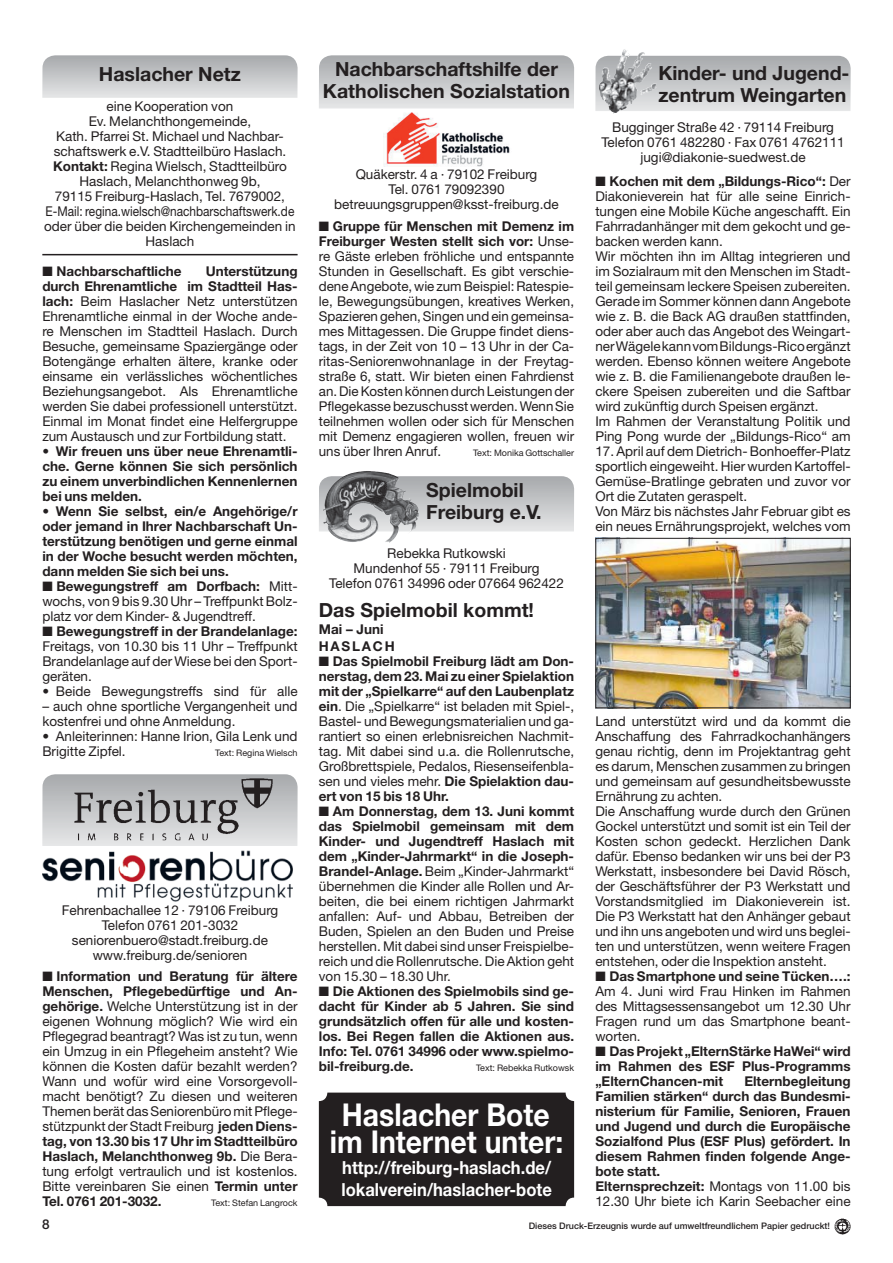
<style>
.page{position:relative;width:893px;height:1263px;background:#fff}
.page>*{position:absolute;margin:0;border:0;box-sizing:border-box;transform-origin:0 0}
.t1{font:700 31.5px/27px "Helvetica Neue";color:#fff;text-align:center;scale:.9 1}
.t2{font:700 19.5px/22.5px "Helvetica Neue";color:#231f20}
.t3{font:700 18px/21.6px "Helvetica Neue";color:#fff;scale:.92 1}
.t4{font:13.5px/15px "Helvetica Neue";color:#231f20;text-align:justify}
.t5{font:700 13.5px/15px "Helvetica Neue";color:#231f20;text-align:justify}
.t6{font:700 13.5px/17.1px "Helvetica Neue";letter-spacing:.13em;color:#231f20}
.t7{font:500 13.5px "Helvetica Neue";color:#231f20}
.t8{font:9px "Helvetica Neue";color:#231f20}
.t9{font:500 9px "Helvetica Neue";color:#231f20}
.s1{font-weight:700}
.s2{font-weight:400}
</style>
<div class="page">
<img style="left:834px;top:1218px;width:17px;height:17px">
<div style="left:319px;top:1093px;width:255px;height:113px;background:#231f20;border-radius:9px"></div>
<svg style="left:42px;top:55px;width:255px;height:43px;background:#c7c8ca"></svg>
<hr style="left:42px;top:254px;width:255px;height:1px;background:#231f20">
<svg style="left:42px;top:774px;width:255px;height:72px;background:#c8cacc"></svg>
<img style="left:75px;top:779px;width:198px;height:61px">
<img style="left:42px;top:850px;width:251px;height:52px">
<svg style="left:319px;top:55px;width:255px;height:54px;background:#c7c8ca"></svg>
<img style="left:384px;top:112px;width:126px;height:54px">
<svg style="left:319px;top:476px;width:255px;height:55px;background:#b1b2b4"></svg>
<img style="left:395px;top:479px;width:24px;height:40px">
<svg style="left:595px;top:56px;width:255px;height:55px;background:#c2c3c5"></svg>
<img style="left:623px;top:51px;width:6px;height:23px">
<img style="left:597px;top:540px;width:251px;height:166px">
<div style="left:595px;top:538px;width:255px;height:170px;border:1px solid #231f20"></div>
<h2 class="t2" style="left:99px;top:64px;width:143px">Haslacher Netz</h2>
<p class="t4" style="left:44px;top:100px;width:253px;text-align:center">eine Kooperation von<br>Ev. Melanchthongemeinde,<br>Kath. Pfarrei St. Michael und Nachbar&shy;schaftswerk e.V. Stadtteilbüro Haslach.<br><span class="s1">Kontakt:</span> Regina Wielsch, Stadtteilbüro Haslach, Melanchthonweg 9b,<br>79115 Freiburg-Haslach, Tel. 7679002, E-Mail: regina.wielsch@nachbarschaftswerk.de oder über die beiden Kirchengemeinden in Haslach</p>
<p class="t5" style="left:42px;top:265px;width:141px">■ Nachbarschaftliche</p>
<p class="t4" style="left:42px;top:265px;width:257px;text-indent:163px"><span class="s1">Unterstützung durch Ehrenamtliche im Stadtteil Has&shy;lach:</span> Beim Haslacher Netz unterstützen Ehrenamtliche einmal in der Woche ande&shy;re Menschen im Stadtteil Haslach. Durch Besuche, gemeinsame Spaziergänge oder Botengänge erhalten ältere, kranke oder einsame ein verlässliches wöchentliches Beziehungs angebot. Als Ehrenamtliche werden Sie dabei professionell unterstützt.<br>Einmal im Monat findet eine Helfergruppe zum Austausch und zur Fortbildung statt.</p>
<p class="t5" style="left:42px;top:445px;width:257px">• Wir freuen uns über neue Ehrenamtli&shy;che. Gerne können Sie sich persönlich zu einem unverbindlichen Kennenlernen bei uns melden.</p>
<p class="t5" style="left:42px;top:505px;width:257px">• Wenn Sie selbst, ein/e Angehörige/r oder jemand in Ihrer Nachbarschaft Un&shy;terstützung benötigen und gerne einmal in der Woche besucht werden möchten, dann melden Sie sich bei uns.</p>
<p class="t4" style="left:42px;top:580px;width:257px">■ <span class="s1">Bewegungstreff am Dorfbach:</span> Mitt&shy;wochs, von 9 bis 9.30 Uhr – Treffpunkt Bolz&shy;platz vor dem Kinder- &amp; Jugendtreff.</p>
<p class="t4" style="left:42px;top:625px;width:257px">■ <span class="s1">Bewegungstreff in der Brandelanlage:<br></span>Freitags, von 10.30 bis 11 Uhr – Treffpunkt Brandelanlage auf der Wiese bei den Sport&shy;geräten.</p>
<p class="t4" style="left:42px;top:685px;width:257px"><span class="s1">•</span> Beide Bewegungstreffs sind für alle</p>
<p class="t4" style="left:42px;top:700px;width:257px">– auch ohne sportliche Vergangenheit und kostenfrei und ohne Anmeldung.</p>
<p class="t4" style="left:42px;top:730px;width:257px"><span class="s1">•</span> Anleiterinnen: Hanne Irion, Gila Lenk und<br>Brigitte Zipfel.</p>
<p class="t8" style="left:215px;top:750px;width:84px">Text: Regina Wielsch</p>
<p class="t4" style="left:62px;top:904px;width:218px;text-align:center">Fehrenbachallee 12 · 79106 Freiburg<br>Telefon 0761 201-3032 seniorenbuero@stadt.freiburg.de www.freiburg.de/senioren</p>
<p class="t4" style="left:42px;top:970px;width:257px">■ <span class="s1">Information und Beratung für ältere Menschen, Pflegebedürftige und An&shy;gehörige.</span> Welche Unterstützung ist in der eigenen Wohnung möglich? Wie wird ein Pflegegrad beantragt? Was ist zu tun, wenn ein Umzug in ein Pflegeheim ansteht? Wie können die Kosten dafür bezahlt werden?<br>Wann und wofür wird eine Vorsorgevoll&shy;macht benötigt? Zu diesen und weiteren Themen berät das Seniorenbüro mit Pflege&shy;stützpunkt der Stadt Freiburg <span class="s1">jeden Diens&shy;tag, von 13.30 bis 17 Uhr im Stadtteilbüro Haslach, Melanchthonweg 9b.</span> Die Bera&shy;tung erfolgt vertraulich und ist kostenlos.<br>Bitte vereinbaren Sie einen <span class="s1">Termin unter Tel. 0761 201-3032.</span></p>
<p class="t8" style="left:211px;top:1199px;width:88px">Text: Stefan Langrock</p>
<h2 class="t2" style="left:323px;top:59px;width:248px;text-align:center">Nachbarschaftshilfe der<br>Katholischen Sozialstation</h2>
<p class="t4" style="left:334px;top:168px;width:226px;text-align:center">Quäkerstr. 4 a · 79102 Freiburg<br>Tel. 0761 79092390 betreuungsgruppen@ksst-freiburg.de</p>
<p class="t4" style="left:319px;top:220px;width:257px">■ <span class="s1">Gruppe für Menschen mit Demenz im Freiburger Westen stellt sich vor:</span> Unse&shy;re Gäste erleben fröhliche und entspannte Stunden in Gesellschaft. Es gibt verschie&shy;dene Angebote, wie zum Beispiel: Ratespie&shy;le, Bewegungsübungen, kreatives Werken, Spazieren gehen, Singen und ein gemeinsa&shy;mes Mittagessen. Die Gruppe findet diens&shy;tags, in der Zeit von 10 – 13 Uhr in der Ca&shy;ritas-Seniorenwohnanlage in der Freytag&shy;straße 6, statt. Wir bieten einen Fahrdienst an. Die Kosten können durch Leistungen der Pflegekasse bezuschusst werden. Wenn Sie teilnehmen wollen oder sich für Menschen mit Demenz engagieren wollen, freuen wir uns über Ihren Anruf.</p>
<p class="t8" style="left:473px;top:450px;width:102px">Text: Monika Gottschaller</p>
<h2 class="t2" style="left:426px;top:480px;width:117px">Spielmobil<br>Freiburg e.V.</h2>
<p class="t4" style="left:329px;top:547px;width:236px;text-align:center">Rebekka Rutkowski<br>Mundenhof 55 · 79111 Freiburg<br>Telefon 0761 34996 oder 07664 962422</p>
<h2 class="t2" style="left:319px;top:601px;width:217px">Das Spielmobil kommt!</h2>
<p class="t6" style="left:319px;top:622px;width:77px">Mai – Juni<br>HASLACH</p>
<p class="t4" style="left:319px;top:656px;width:257px">■ <span class="s1">Das Spielmobil Freiburg lädt am Don&shy;nerstag, dem 23. Mai zu einer Spielaktion mit der „Spielkarre“ auf den Laubenplatz ein</span>. Die „Spielkarre“ ist beladen mit Spiel-, Bastel- und Bewegungsmaterialien und ga&shy;rantiert so einen erlebnisreichen Nachmit&shy;tag. Mit dabei sind u.a. die Rollenrutsche, Großbrettspiele, Pedalos, Riesenseifenbla&shy;sen und vieles mehr. <span class="s1">Die Spielaktion dau&shy;ert von 15 bis 18 Uhr.</span></p>
<p class="t4" style="left:319px;top:806px;width:257px">■ <span class="s1">Am Donnerstag, dem 13. Juni kommt das Spielmobil gemeinsam mit dem Kinder- und Jugendtreff Haslach mit dem „Kinder-Jahrmarkt“ in die Joseph-Brandel-Anlage.</span> Beim „Kinder-Jahrmarkt“ übernehmen die Kinder alle Rollen und Ar&shy;beiten, die bei einem richtigen Jahrmarkt anfallen: Auf- und Abbau, Betreiben der Buden, Spielen an den Buden und Preise herstellen. Mit dabei sind unser Freispielbe&shy;reich und die Rollenrutsche. Die Aktion geht von 15.30 – 18.30 Uhr.</p>
<p class="t5" style="left:319px;top:985px;width:257px">■ Die Aktionen des Spielmobils sind ge&shy;dacht für Kinder ab 5 Jahren. Sie sind grundsätzlich offen für alle und kosten&shy;los. Bei Regen fallen die Aktionen aus.<br>Info: Tel. 0761 34996 oder www.spielmo&shy;bil-freiburg.de.</p>
<p class="t8" style="left:476px;top:1065px;width:99px">Text: Rebekka Rutkowsk</p>
<h1 class="t1" style="left:330px;top:1104px;width:261px">Haslacher Bote im Internet unter:</h1>
<h3 class="t3" style="left:341px;top:1159px;width:230px">http://freiburg-haslach.de/ lokalverein/haslacher-bote</h3>
<h2 class="t2" style="left:658px;top:63px;width:193px">Kinder- und Jugend&shy;zentrum Weingarten</h2>
<p class="t4" style="left:601px;top:121px;width:245px;text-align:center">Bugginger Straße 42 · 79114 Freiburg<br>Telefon 0761 482280 · Fax 0761 4762111 jugi@diakonie-suedwest.de</p>
<p class="t4" style="left:595px;top:175px;width:257px;text-align:left">■ <span class="s1">Kochen mit dem „Bildungs-Rico“:</span> Der Diakonieverein hat für alle seine Einrich&shy;tungen eine Mobile Küche angeschafft. Ein Fahrradanhänger mit dem gekocht und ge&shy;backen werden kann.<br>Wir möchten ihn im Alltag integrieren und im Sozialraum mit den Menschen im Stadt&shy;teil gemeinsam leckere Speisen zubereiten.<br>Gerade im Sommer können dann Angebote wie z. B. die Back AG draußen stattfinden, oder aber auch das Angebot des Weingart&shy;ner Wägele kann vom Bildungs-Rico ergänzt werden. Ebenso können weitere Angebote wie z. B. die Familienangebote draußen le&shy;ckere Speisen zubereiten und die Saftbar wird zukünftig durch Speisen ergänzt.<br>Im Rahmen der Veranstaltung Politik und Ping Pong wurde der „Bildungs-Rico“ am</p>
<p class="t4" style="left:595px;top:445px;width:257px;text-align:left">17. April auf dem Dietrich- Bonhoeffer-Platz sportlich eingeweiht. Hier wurden Kartoffel-Gemüse-Bratlinge gebraten und zuvor vor Ort die Zutaten geraspelt.<br>Von März bis nächstes Jahr Februar gibt es ein neues Ernährungsprojekt, welches vom</p>
<p class="t4" style="left:595px;top:715px;width:257px;text-align:left">Land unterstützt wird und da kommt die Anschaffung des Fahrradkochanhängers genau richtig, denn im Projektantrag geht es darum, Menschen zusammen zu bringen und gemeinsam auf gesundheitsbewusste Ernährung zu achten.<br>Die Anschaffung wurde durch den Grünen Gockel unterstützt und somit ist ein Teil der Kosten schon gedeckt. Herzlichen Dank dafür. Ebenso bedanken wir uns bei der P3<br>Werkstatt, insbesondere bei David Rösch, der Geschäftsführer der P3 Werkstatt und Vorstandsmitglied im Diakonieverein ist.<br>Die P3 Werkstatt hat den Anhänger gebaut und ihn uns angeboten und wird uns beglei&shy;ten und unterstützen, wenn weitere Fragen entstehen, oder die Inspektion ansteht.</p>
<p class="t4" style="left:595px;top:970px;width:257px">■ <span class="s1">Das Smartphone und seine Tücken….:<br></span>Am 4. Juni wird Frau Hinken im Rahmen des Mittagsessensangebot um 12.30 Uhr Fragen rund um das Smartphone beant&shy;worten.</p>
<p class="t5" style="left:595px;top:1045px;width:257px">■ Das Projekt „ElternStärke HaWei“ wird im Rahmen des ESF Plus-Programms „ElternChancen-mit</p>
<p class="t5" style="left:595px;top:1075px;width:257px;text-align:left;text-indent:149px">Elternbegleitung Familien stärken“ durch das Bundesmi&shy;nisterium für Familie, Senioren, Frauen und Jugend und durch die Europäische Sozialfond Plus (ESF Plus) gefördert. In diesem Rahmen finden folgende Ange&shy;bote statt.<br>Elternsprechzeit: <span class="s2">Montags von 11.00 bis 12.30 Uhr biete ich Karin Seebacher eine</span></p>
<p class="t7" style="left:42px;top:1220px;width:9px">8</p>
<p class="t9" style="left:528px;top:1222px;width:303px">Dieses Druck-Erzeugnis wurde auf umweltfreundlichem Papier gedruckt!</p>
</div>
